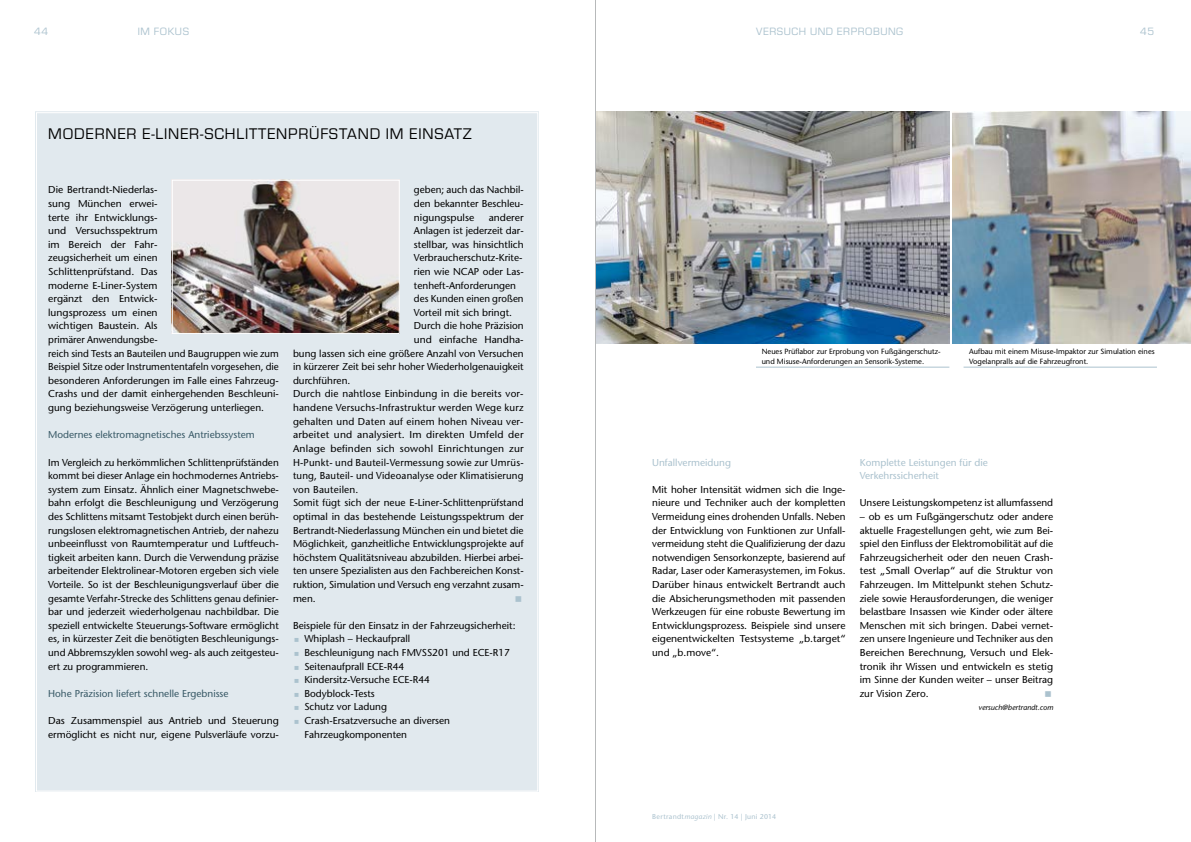
<style>
.page{position:relative;width:1191px;height:842px;background:#fff}
.page>*{position:absolute;margin:0;border:0;box-sizing:border-box;transform-origin:0 0}
.t1{font:16px "Eurostile";letter-spacing:.05em;color:#000}
.t2{font:11px "Eurostile";letter-spacing:.05em;color:#abc2ce}
.t3{font:500 10px/13.6px "Stone Sans Std";color:#000;text-align:justify}
.t4{font:500 10px "Stone Sans Std";letter-spacing:.02em;color:#000}
.t5{font:500 10px "Stone Sans Std";color:#385966}
.t6{font:500 10px/13.6px "Stone Sans Std";color:#abc2ce}
.t7{font:500 7.5px/10px "Stone Sans Std";color:#000}
.t8{font:italic 500 7.5px "Stone Sans Std";color:#000}
.t9{font:500 7px "Stone Sans Std";letter-spacing:.04em;color:#abc2ce}
.s1{font-style:italic}
</style>
<div class="page">
<div style="left:35px;top:111px;width:504px;height:681px;background:#e1e9ee"></div>
<img style="left:596px;top:112px;width:353px;height:231px">
<img style="left:952px;top:112px;width:239px;height:231px">
<img style="left:174px;top:182px;width:224px;height:150px">
<div style="left:172px;top:180px;width:228px;height:154px;border:1px solid #fff"></div>
<hr style="left:756px;top:367px;width:193px;height:1px;background:#abc2ce">
<hr style="left:963px;top:367px;width:194px;height:1px;background:#abc2ce">
<hr style="left:595px;top:0;width:1px;height:842px;background:#b7b9ba">
<svg style="left:516px;top:596px;width:5px;height:5px"></svg>
<svg style="left:294px;top:638px;width:4px;height:4px"></svg>
<svg style="left:294px;top:652px;width:4px;height:4px"></svg>
<svg style="left:294px;top:665px;width:4px;height:4px"></svg>
<svg style="left:294px;top:679px;width:4px;height:4px"></svg>
<svg style="left:294px;top:693px;width:4px;height:4px"></svg>
<svg style="left:294px;top:706px;width:4px;height:4px"></svg>
<svg style="left:294px;top:720px;width:4px;height:4px"></svg>
<p class="t2" style="left:34px;top:26px;width:16px">44</p>
<p class="t2" style="left:138px;top:26px;width:53px">IM FOKUS</p>
<p class="t2" style="left:756px;top:26px;width:149px">VERSUCH UND ERPROBUNG</p>
<p class="t2" style="left:1140px;top:26px;width:16px">45</p>
<h1 class="t1" style="left:48px;top:125px;width:424px">MODERNER E-LINER-SCHLITTENPRÜFSTAND IM EINSATZ</h1>
<p class="t3" style="left:48px;top:183px;width:232px;text-align:left">Die Bertrandt-Niederlas-<br>sung München erwei-<br>terte ihr Entwicklungs-<br>und Versuchsspektrum<br>im Bereich der Fahr-<br>zeugsicherheit um einen<br>Schlittenprüfstand. Das<br>moderne E-Liner-System<br>ergänzt den Entwick-<br>lungsprozess um einen<br>wichtigen Baustein. Als<br>primärer Anwendungsbe-<br>reich sind Tests an Bauteilen und Baugruppen wie zum<br>Beispiel Sitze oder Instrumententafeln vorgesehen, die besonderen Anforderungen im Falle eines Fahrzeug-<br>Crashs und der damit einhergehenden Beschleuni&shy;gung beziehungsweise Verzögerung unterliegen.</p>
<p class="t5" style="left:48px;top:429px;width:208px">Modernes elektromagnetisches Antriebssystem</p>
<p class="t3" style="left:48px;top:455px;width:232px">Im Vergleich zu herkömmlichen Schlittenprüfständen kommt bei dieser Anlage ein hochmodernes Antriebs&shy;system zum Einsatz. Ähnlich einer Magnetschwebe&shy;bahn erfolgt die Beschleunigung und Verzögerung des Schlittens mitsamt Testobjekt durch einen berüh&shy;rungslosen elektromagnetischen Antrieb, der nahezu unbeeinflusst von Raumtemperatur und Luftfeuch&shy;tigkeit arbeiten kann. Durch die Verwendung präzise arbeitender Elektrolinear-Motoren ergeben sich viele Vorteile. So ist der Beschleunigungsverlauf über die gesamte Verfahr-Strecke des Schlittens genau definier&shy;bar und jederzeit wiederholgenau nachbildbar. Die speziell entwickelte Steuerungs-Software ermöglicht es, in kürzester Zeit die benötigten Beschleunigungs&shy;und Abbremszyklen sowohl weg- als auch zeitgesteu&shy;ert zu programmieren.</p>
<p class="t5" style="left:48px;top:687px;width:182px">Hohe Präzision liefert schnelle Ergebnisse</p>
<p class="t3" style="left:48px;top:714px;width:232px">Das Zusammenspiel aus Antrieb und Steuerung ermöglicht es nicht nur, eigene Pulsverläufe vorzu-</p>
<p class="t3" style="left:414px;top:183px;width:111px">geben; auch das Nachbil&shy;den bekannter Beschleu&shy;nigungspulse</p>
<p class="t3" style="left:489px;top:210px;width:36px">anderer</p>
<p class="t3" style="left:414px;top:224px;width:111px">Anlagen ist jederzeit dar-</p>
<p class="t3" style="left:414px;top:237px;width:111px">stellbar, was hinsichtlich</p>
<p class="t3" style="left:414px;top:251px;width:110px">Verbraucherschutz-Krite-</p>
<p class="t3" style="left:414px;top:265px;width:111px">rien wie NCAP oder Las-</p>
<p class="t3" style="left:414px;top:278px;width:104px">tenheft-Anforderungen</p>
<p class="t3" style="left:414px;top:292px;width:111px">des Kunden einen großen</p>
<p class="t3" style="left:414px;top:306px;width:100px">Vorteil mit sich bringt.</p>
<p class="t3" style="left:414px;top:319px;width:111px">Durch die hohe Präzision</p>
<p class="t3" style="left:414px;top:333px;width:111px">und einfache Handha-</p>
<p class="t3" style="left:293px;top:346px;width:232px">bung lassen sich eine größere Anzahl von Versuchen</p>
<p class="t3" style="left:293px;top:360px;width:232px">in kürzerer Zeit bei sehr hoher Wiederholgenauigkeit</p>
<p class="t3" style="left:293px;top:374px;width:59px">durchführen.</p>
<p class="t4" style="left:293px;top:388px;width:232px">Durch die nahtlose Einbindung in die bereits vor-</p>
<p class="t4" style="left:293px;top:402px;width:232px">handene Versuchs-Infrastruktur werden Wege kurz</p>
<p class="t4" style="left:293px;top:415px;width:232px">gehalten und Daten auf einem hohen Niveau ver-</p>
<p class="t4" style="left:293px;top:429px;width:232px">arbeitet und analysiert. Im direkten Umfeld der</p>
<p class="t4" style="left:293px;top:442px;width:232px">Anlage befinden sich sowohl Einrichtungen zur</p>
<p class="t4" style="left:293px;top:456px;width:232px">H-Punkt- und Bauteil-Vermessung sowie zur Umrüs-</p>
<p class="t4" style="left:293px;top:470px;width:232px">tung, Bauteil- und Videoanalyse oder Klimatisierung</p>
<p class="t4" style="left:293px;top:483px;width:67px">von Bauteilen.</p>
<p class="t3" style="left:293px;top:496px;width:232px">Somit fügt sich der neue E-Liner-Schlittenprüfstand</p>
<p class="t3" style="left:293px;top:510px;width:232px">optimal in das bestehende Leistungsspektrum der</p>
<p class="t3" style="left:293px;top:523px;width:232px">Bertrandt-Niederlassung München ein und bietet die</p>
<p class="t3" style="left:293px;top:537px;width:232px">Möglichkeit, ganzheitliche Entwicklungsprojekte auf</p>
<p class="t3" style="left:293px;top:550px;width:232px">höchstem Qualitätsniveau abzubilden. Hierbei arbei-</p>
<p class="t3" style="left:293px;top:564px;width:232px">ten unsere Spezialisten aus den Fachbereichen Konst-</p>
<p class="t3" style="left:293px;top:578px;width:232px">ruktion, Simulation und Versuch eng verzahnt zusam-</p>
<p class="t3" style="left:293px;top:591px;width:24px">men.</p>
<p class="t3" style="left:304px;top:618px;width:213px;text-align:left;text-indent:-11px">Beispiele für den Einsatz in der Fahrzeugsicherheit:<br>Whiplash – Heckaufprall<br>Beschleunigung nach FMVSS201 und ECE-R17<br>Seitenaufprall ECE-R44<br>Kindersitz-Versuche ECE-R44<br>Bodyblock-Tests<br>Schutz vor Ladung<br>Crash-Ersatzversuche an diversen<br>Fahrzeugkomponenten</p>
<p class="t7" style="left:761px;top:346px;width:180px">Neues Prüflabor zur Erprobung von Fußgängerschutz&shy;und Misuse-Anforderungen an Sensorik-Systeme.</p>
<p class="t7" style="left:969px;top:346px;width:187px">Aufbau mit einem Misuse-Impaktor zur Simulation eines<br>Vogelanpralls auf die Fahrzeugfront.</p>
<p class="t6" style="left:652px;top:455px;width:80px">Unfallvermeidung</p>
<p class="t3" style="left:652px;top:482px;width:195px">Mit hoher Intensität widmen sich die Inge&shy;nieure und Techniker auch der kompletten Vermeidung eines drohenden Unfalls. Neben der Entwicklung von Funktionen zur Unfall&shy;vermeidung steht die Qualifizierung der dazu notwendigen Sensorkonzepte, basierend auf Radar, Laser oder Kamerasystemen, im Fokus.<br>Darüber hinaus entwickelt Bertrandt auch die Absicherungsmethoden mit passenden Werkzeugen für eine robuste Bewertung im Entwicklungsprozess. Beispiele sind unsere eigenentwickelten Testsysteme „b.target“ und „b.move“.</p>
<p class="t6" style="left:859px;top:455px;width:130px">Komplette Leistungen für die<br>Verkehrssicherheit</p>
<p class="t3" style="left:859px;top:496px;width:195px">Unsere Leistungskompetenz ist allumfassend</p>
<p class="t3" style="left:859px;top:510px;width:195px">– ob es um Fußgängerschutz oder andere aktuelle Fragestellungen geht, wie zum Bei&shy;spiel den Einfluss der Elektromobilität auf die Fahrzeugsicherheit oder den neuen Crash&shy;test „Small Overlap“ auf die Struktur von Fahrzeugen. Im Mittelpunkt stehen Schutz&shy;ziele sowie Herausforderungen, die weniger belastbare Insassen wie Kinder oder ältere Menschen mit sich bringen. Dabei vernet&shy;zen unsere Ingenieure und Techniker aus den Bereichen Berechnung, Versuch und Elek&shy;tronik ihr Wissen und entwickeln es stetig im Sinne der Kunden weiter – unser Beitrag zur Vision Zero.</p>
<p class="t8" style="left:978px;top:703px;width:76px">versuch@bertrandt.com</p>
<p class="t9" style="left:652px;top:813px;width:125px">Bertrandt<span class="s1">magazin</span> | Nr. 14 | Juni 2014</p>
</div>
